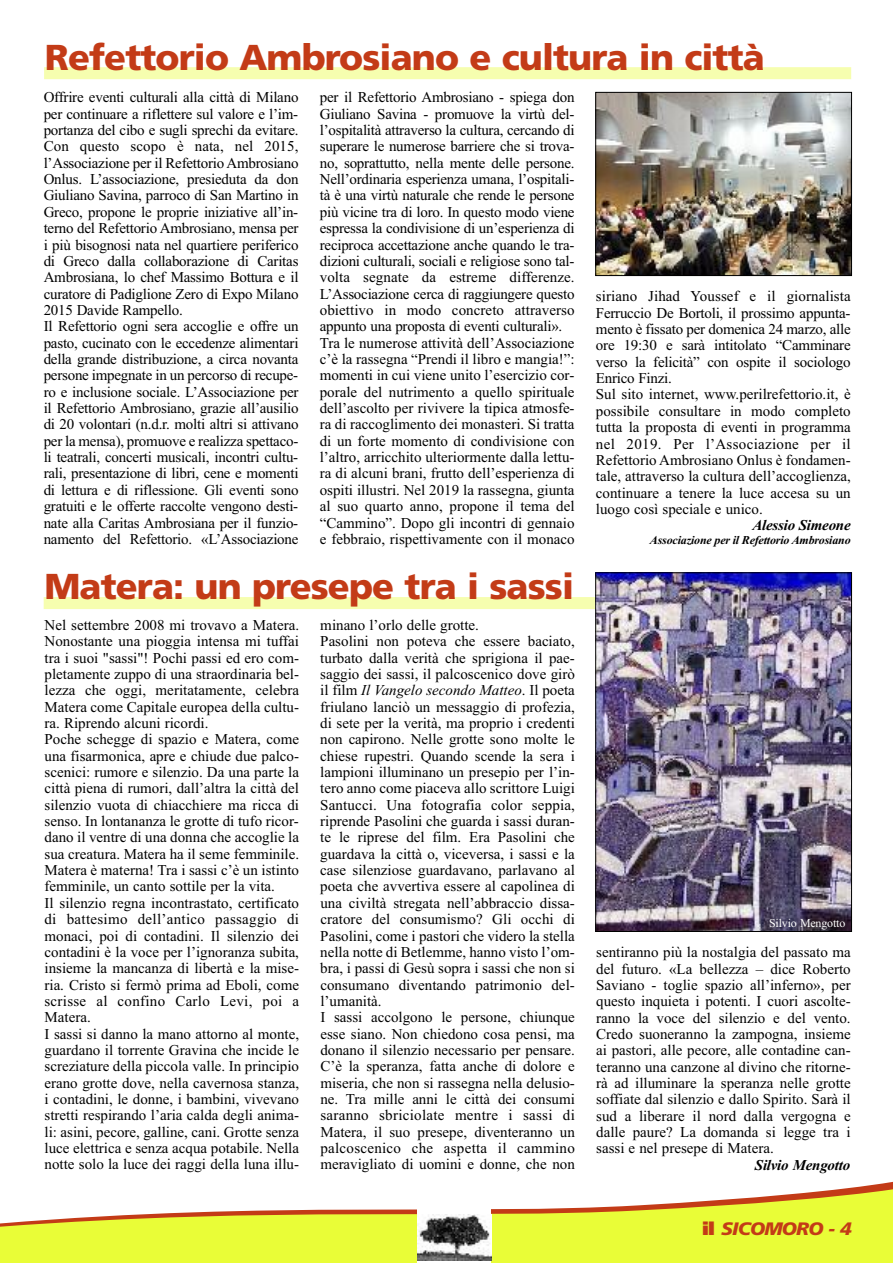
<style>
.page{position:relative;width:893px;height:1263px;background:#fff}
.page>*{position:absolute;margin:0;border:0;box-sizing:border-box;transform-origin:0 0}
.t1{font:900 36px "Frutiger";letter-spacing:-.025em;color:#c33b17}
.t2{font:italic 900 18px "Frutiger";letter-spacing:-.035em;color:#c33b17;scale:1.07 1}
.t3{font:15px/16.4px "Times New Roman";color:#000}
.t4{font:italic 700 15px "Times New Roman";letter-spacing:-.015em;color:#000}
.t5{font:italic 700 12px "Times New Roman";letter-spacing:-.015em;color:#000}
.t6{font:12px "Times New Roman";letter-spacing:-.015em;color:#fff}
.s1{font-style:italic}
.s2{font-style:normal}
</style>
<div class="page">
<div style="left:44px;top:67px;width:807px;height:12px;background:#f6feaf"></div>
<svg style="left:0;top:1189px;width:893px;height:74px;fill:#e9fd37"></svg>
<div style="left:417px;top:1206px;width:74px;height:57px;background:#fff"></div>
<img style="left:417px;top:1214px;width:74px;height:47px">
<div style="left:44px;top:597px;width:807px;height:12px;background:#f6feaf"></div>
<img style="left:597px;top:574px;width:253px;height:356px">
<div style="left:595px;top:572px;width:257px;height:360px;border:1px solid #000"></div>
<img style="left:597px;top:94px;width:253px;height:180px">
<div style="left:595px;top:92px;width:257px;height:184px;border:1px solid #000"></div>
<h1 class="t1" style="left:45px;top:43px;width:721px">Refettorio Ambrosiano e cultura in città</h1>
<p class="t3" style="left:44px;top:89px;width:256px">Offrire eventi culturali alla città di Milano per continuare a riflettere sul valore e l’im&shy;portanza del cibo e sugli sprechi da evitare.<br>Con questo scopo è nata, nel 2015, l’Associazione per il Refettorio Ambrosiano Onlus. L’associazione, presieduta da don Giuliano Savina, parroco di San Martino in Greco, propone le proprie iniziative all’in&shy;terno del Refettorio Ambrosiano, mensa per i più bisognosi nata nel quartiere periferico di Greco dalla collaborazione di Caritas Ambrosiana, lo chef Massimo Bottura e il curatore di Padiglione Zero di Expo Milano 2015 Davide Rampello.<br>Il Refettorio ogni sera accoglie e offre un pasto, cucinato con le eccedenze alimentari della grande distribuzione, a circa novanta persone impegnate in un percorso di recupe&shy;ro e inclusione sociale. L’Associazione per il Refettorio Ambrosiano, grazie all’ausilio di 20 volontari (n.d.r. molti altri si attivano per la mensa), promuove e realizza spettaco&shy;li teatrali, concerti musicali, incontri cultu&shy;rali, presentazione di libri, cene e momenti di lettura e di riflessione. Gli eventi sono gratuiti e le offerte raccolte vengono desti&shy;nate alla Caritas Ambrosiana per il funzio&shy;namento del Refettorio. «L’Associazione</p>
<p class="t3" style="left:320px;top:89px;width:256px">per il Refettorio Ambrosiano - spiega don Giuliano Savina - promuove la virtù del&shy;l’ospitalità attraverso la cultura, cercando di superare le numerose barriere che si trova&shy;no, soprattutto, nella mente delle persone.<br>Nell’ordinaria esperienza umana, l’ospitali&shy;tà è una virtù naturale che rende le persone più vicine tra di loro. In questo modo viene espressa la condivisione di un’esperienza di reciproca accettazione anche quando le tra&shy;dizioni culturali, sociali e religiose sono tal&shy;volta segnate da estreme differenze.<br>L’Associazione cerca di raggiungere questo obiettivo in modo concreto attraverso appunto una proposta di eventi culturali».<br>Tra le numerose attività dell’Associazione c’è la rassegna “Prendi il libro e mangia!”: momenti in cui viene unito l’esercizio cor&shy;porale del nutrimento a quello spirituale dell’ascolto per rivivere la tipica atmosfe&shy;ra di raccoglimento dei monasteri. Si tratta di un forte momento di condivisione con l’altro, arricchito ulteriormente dalla lettu&shy;ra di alcuni brani, frutto dell’esperienza di ospiti illustri. Nel 2019 la rassegna, giunta al suo quarto anno, propone il tema del “Cammino”. Dopo gli incontri di gennaio e febbraio, rispettivamente con il monaco</p>
<h1 class="t1" style="left:45px;top:572px;width:531px">Matera: un presepe tra i sassi</h1>
<p class="t3" style="left:44px;top:616px;width:256px">Nel settembre 2008 mi trovavo a Matera.<br>Nonostante una pioggia intensa mi tuffai tra i suoi "sassi"! Pochi passi ed ero com&shy;pletamente zuppo di una straordinaria bel&shy;lezza che oggi, meritatamente, celebra Matera come Capitale europea della cultu&shy;ra. Riprendo alcuni ricordi.<br>Poche schegge di spazio e Matera, come una fisarmonica, apre e chiude due palco&shy;scenici: rumore e silenzio. Da una parte la città piena di rumori, dall’altra la città del silenzio vuota di chiacchiere ma ricca di senso. In lontananza le grotte di tufo ricor&shy;dano il ventre di una donna che accoglie la sua creatura. Matera ha il seme femminile.<br>Matera è materna! Tra i sassi c’è un istinto femminile, un canto sottile per la vita.<br>Il silenzio regna incontrastato, certificato di battesimo dell’antico passaggio di monaci, poi di contadini. Il silenzio dei contadini è la voce per l’ignoranza subita, insieme la mancanza di libertà e la mise&shy;ria. Cristo si fermò prima ad Eboli, come scrisse al confino Carlo Levi, poi a Matera.<br>I sassi si danno la mano attorno al monte, guardano il torrente Gravina che incide le screziature della piccola valle. In principio erano grotte dove, nella cavernosa stanza, i contadini, le donne, i bambini, vivevano stretti respirando l’aria calda degli anima&shy;li: asini, pecore, galline, cani. Grotte senza luce elettrica e senza acqua potabile. Nella notte solo la luce dei raggi della luna illu-</p>
<p class="t3" style="left:320px;top:616px;width:256px">minano l’orlo delle grotte.<br>Pasolini non poteva che essere baciato, turbato dalla verità che sprigiona il pae&shy;saggio dei sassi, il palcoscenico dove girò il film <span class="s1">Il Vangelo secondo Matteo</span>. Il poeta friulano lanciò un messaggio di profezia, di sete per la verità, ma proprio i credenti non capirono. Nelle grotte sono molte le chiese rupestri. Quando scende la sera i lampioni illuminano un presepio per l’in&shy;tero anno come piaceva allo scrittore Luigi Santucci. Una fotografia color seppia, riprende Pasolini che guarda i sassi duran&shy;te le riprese del film. Era Pasolini che guardava la città o, viceversa, i sassi e la case silenziose guardavano, parlavano al poeta che avvertiva essere al capolinea di una civiltà stregata nell’abbraccio dissa&shy;cratore del consumismo? Gli occhi di Pasolini, come i pastori che videro la stella nella notte di Betlemme, hanno visto l’om&shy;bra, i passi di Gesù sopra i sassi che non si consumano diventando patrimonio del&shy;l’umanità.<br>I sassi accolgono le persone, chiunque esse siano. Non chiedono cosa pensi, ma donano il silenzio necessario per pensare.<br>C’è la speranza, fatta anche di dolore e miseria, che non si rassegna nella delusio&shy;ne. Tra mille anni le città dei consumi saranno sbriciolate mentre i sassi di Matera, il suo presepe, diventeranno un palcoscenico che aspetta il cammino meravigliato di uomini e donne, che non</p>
<p class="t3" style="left:596px;top:288px;width:256px">siriano Jihad Youssef e il giornalista Ferruccio De Bortoli, il prossimo appunta&shy;mento è fissato per domenica 24 marzo, alle ore 19:30 e sarà intitolato “Camminare verso la felicità” con ospite il sociologo Enrico Finzi.<br>Sul sito internet, www.perilrefettorio.it, è possibile consultare in modo completo tutta la proposta di eventi in programma nel 2019. Per l’Associazione per il Refettorio Ambrosiano Onlus è fondamen&shy;tale, attraverso la cultura dell’accoglienza, continuare a tenere la luce accesa su un luogo così speciale e unico.</p>
<p class="t4" style="left:752px;top:516px;width:100px">Alessio Simeone</p>
<p class="t5" style="left:650px;top:532px;width:202px">Associazione per il Refettorio Ambrosiano</p>
<p class="t6" style="left:769px;top:916px;width:78px">Silvio Mengotto</p>
<p class="t3" style="left:596px;top:944px;width:256px;text-align:justify">sentiranno più la nostalgia del passato ma del futuro. «La bellezza – dice Roberto Saviano - toglie spazio all’inferno», per questo inquieta i potenti. I cuori ascolte&shy;ranno la voce del silenzio e del vento.<br>Credo suoneranno la zampogna, insieme ai pastori, alle pecore, alle contadine can&shy;teranno una canzone al divino che ritorne&shy;rà ad illuminare la speranza nelle grotte soffiate dal silenzio e dallo Spirito. Sarà il sud a liberare il nord dalla vergogna e dalle paure? La domanda si legge tra i sassi e nel presepe di Matera.</p>
<p class="t4" style="left:755px;top:1156px;width:97px">Silvio Mengotto</p>
<p class="t2" style="left:702px;top:1221px;width:141px"><span class="s2">il</span> SICOMORO - 4</p>
</div>
